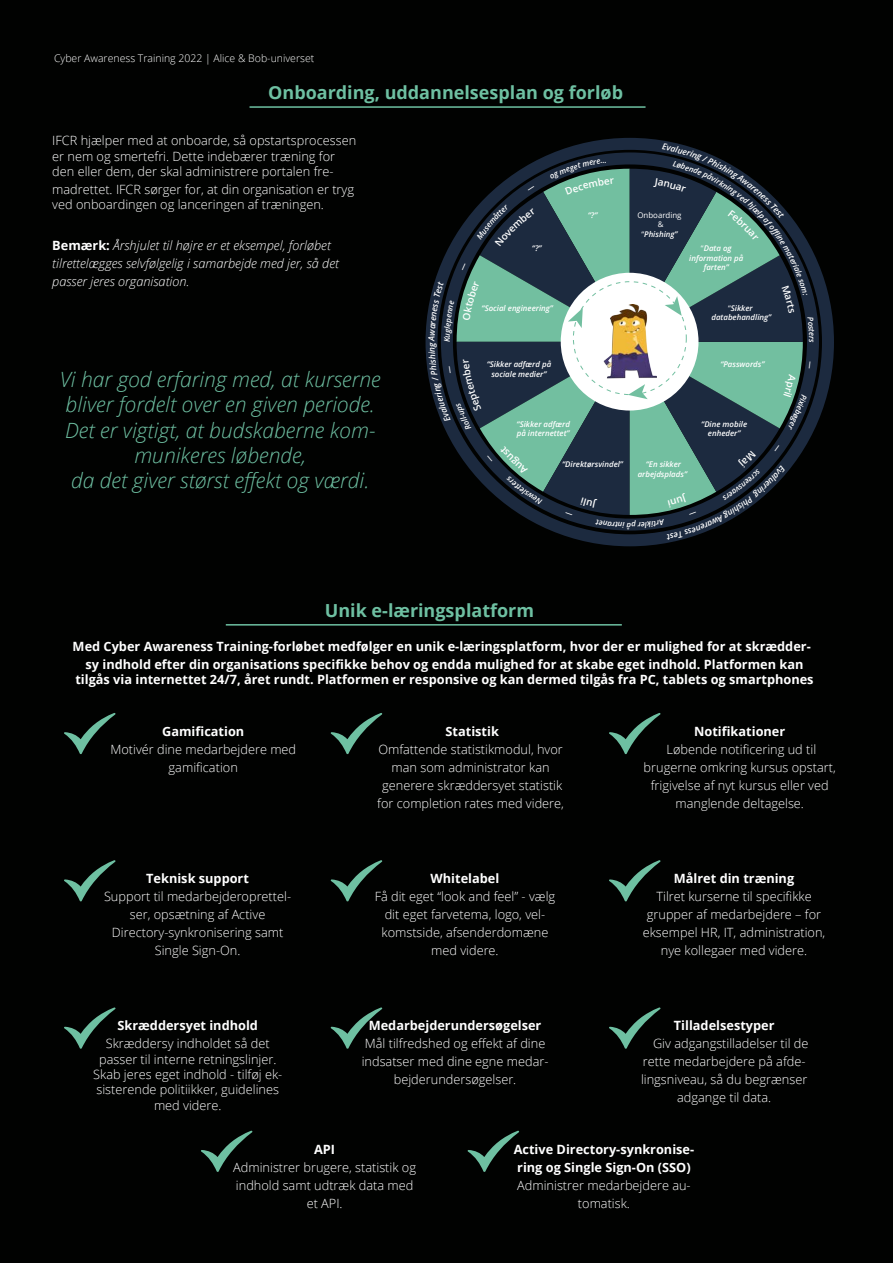
<style>
.page{position:relative;width:893px;height:1263px;background:#010201}
.page>*{position:absolute;margin:0;border:0;box-sizing:border-box;transform-origin:0 0}
.t1{font:italic 300 21px/25.2px "Open Sans";color:#6ec0a2;text-align:center}
.t2{font:700 18px "Open Sans";color:#6ec0a2}
.t3{font:300 12.75px/18px "Open Sans";color:#fff;text-align:center}
.t4{font:700 12.75px/18px "Open Sans";color:#fff;text-align:center}
.t5{font:italic 300 12.75px/18px "Open Sans";color:#fff}
.t6{font:300 10.5px "Open Sans";color:#fff}
.t7{font:italic 600 7.95px/9.4px "Open Sans";color:#fff;text-align:center}
.t8{font:7.95px/9.4px "Open Sans";color:#fff;text-align:center}
.s1{font-weight:700;font-style:normal}
.s2{font-weight:600;font-style:italic}
.s3{font-weight:400;font-style:normal}
.s4{font-weight:700}
</style>
<div class="page">
<hr style="left:249px;top:106px;width:396px;height:2px;background:#6ec0a2">
<hr style="left:226px;top:624px;width:396px;height:2px;background:#6ec0a2">
<svg style="left:64px;top:712px;width:52px;height:42px;background:#162720"></svg>
<svg style="left:330px;top:712px;width:53px;height:42px;background:#15261f"></svg>
<svg style="left:609px;top:712px;width:52px;height:42px;background:#162720"></svg>
<svg style="left:64px;top:860px;width:52px;height:42px;background:#162720"></svg>
<svg style="left:330px;top:860px;width:53px;height:42px;background:#15261f"></svg>
<svg style="left:609px;top:860px;width:52px;height:42px;background:#162720"></svg>
<svg style="left:64px;top:1007px;width:52px;height:42px;background:#162720"></svg>
<svg style="left:330px;top:1007px;width:53px;height:42px;background:#15261f"></svg>
<svg style="left:609px;top:1007px;width:52px;height:42px;background:#162720"></svg>
<svg style="left:200px;top:1130px;width:53px;height:42px;background:#15261f"></svg>
<svg style="left:467px;top:1130px;width:53px;height:42px;background:#15261f"></svg>
<svg style="left:429px;top:143px;width:385px;height:397px;background:#405a5a"></svg>
<p class="t6" style="left:54px;top:51px;width:262px">Cyber Awareness Training 2022 | Alice &amp; Bob-universet</p>
<p class="t2" style="left:268px;top:79px;width:356px">Onboarding, uddannelsesplan og forløb</p>
<p class="t3" style="left:52px;top:133px;width:305px;line-height:15.3px;text-align:left">IFCR hjælper med at onboarde, så opstartsprocessen er nem og smertefri. Dette indebærer træning for den eller dem, der skal administrere portalen fre-</p>
<p class="t3" style="left:52px;top:181px;width:303px;line-height:15.3px;text-align:left">madrettet. IFCR sørger for, at din organisation er tryg ved onboardingen og lanceringen af træningen.</p>
<p class="t5" style="left:52px;top:236px;width:288px"><span class="s1">Bemærk:</span> Årshjulet til højre er et eksempel, forløbet tilrettelægges selvfølgelig i samarbejde med jer, så det passer jeres organisation.</p>
<p class="t1" style="left:60px;top:366px;width:322px">Vi har god erfaring med, at kurserne bliver fordelt over en given periode.<br>Det er vigtigt, at budskaberne kom&shy;munikeres løbende,<br>da det giver størst effekt og værdi.</p>
<p class="t7" style="left:532px;top:243px;width:11px">“?”</p>
<p class="t7" style="left:588px;top:210px;width:11px">“?”</p>
<p class="t7" style="left:482px;top:303px;width:73px">“Social engineering”</p>
<p class="t7" style="left:487px;top:359px;width:66px">“Sikker adfærd på sociale medier”</p>
<p class="t7" style="left:517px;top:419px;width:55px;text-align:left">“Sikker adfærd på internettet”</p>
<p class="t7" style="left:562px;top:459px;width:62px">“Direktørsvindel”</p>
<p class="t8" style="left:637px;top:210px;width:46px">Onboarding &amp;<br>“<span class="s2">Phishing”</span></p>
<p class="t7" style="left:689px;top:243px;width:56px"><span class="s3">“</span>Data og information på farten”</p>
<p class="t7" style="left:711px;top:303px;width:61px"><span class="s3">“</span>Sikker databehandling”</p>
<p class="t7" style="left:720px;top:359px;width:46px">“Passwords”</p>
<p class="t7" style="left:701px;top:419px;width:47px">“Dine mobile enheder”</p>
<p class="t7" style="left:638px;top:459px;width:51px">“En sikker arbejdsplads”</p>
<p class="t2" style="left:325px;top:597px;width:211px">Unik e-læringsplatform</p>
<p class="t4" style="left:73px;top:637px;width:740px">Med Cyber Awareness Training-forløbet medfølger en unik e-læringsplatform, hvor der er mulighed for at skrædder&shy;sy indhold efter din organisations specifikke behov og endda mulighed for at skabe eget indhold. Platformen kan</p>
<p class="t4" style="left:75px;top:670px;width:740px">tilgås via internettet 24/7, året rundt. Platformen er responsive og kan dermed tilgås fra PC, tablets og smartphones</p>
<p class="t3" style="left:110px;top:722px;width:187px"><span class="s4">Gamification<br></span>Motivér dine medarbejdere med gamification</p>
<p class="t4" style="left:446px;top:722px;width:55px">Statistik</p>
<p class="t3" style="left:644px;top:722px;width:194px"><span class="s4">Notifikationer<br></span>Løbende notificering ud til brugerne omkring kursus opstart, frigivelse af nyt kursus eller ved manglende deltagelse.</p>
<p class="t3" style="left:377px;top:740px;width:188px">Omfattende statistikmodul, hvor man som administrator kan generere skræddersyet statistik for completion rates med videre,</p>
<p class="t3" style="left:104px;top:869px;width:189px"><span class="s4">Teknisk support<br></span>Support til medarbejderoprettel&shy;ser, opsætning af Active<br>Directory-synkronisering samt<br>Single Sign-On.</p>
<p class="t4" style="left:431px;top:869px;width:70px">Whitelabel</p>
<p class="t3" style="left:375px;top:887px;width:182px">Få dit eget “look and feel” - vælg dit eget farvetema, logo, vel&shy;komstside, afsenderdomæne med videre.</p>
<p class="t4" style="left:118px;top:1016px;width:142px">Skræddersyet indhold</p>
<p class="t3" style="left:93px;top:1036px;width:191px;line-height:15.3px">Skræddersy indholdet så det passer til interne retningslinjer.<br>Skab jeres eget indhold - tilføj ek&shy;sisterende politiikker, guidelines med videre.</p>
<p class="t4" style="left:369px;top:1016px;width:174px">Medarbejderundersøgelser</p>
<p class="t3" style="left:362px;top:1034px;width:188px">Mål tilfredshed og effekt af dine indsatser med dine egne medar&shy;bejderundersøgelser.</p>
<p class="t3" style="left:643px;top:869px;width:184px"><span class="s4">Målret din træning<br></span>Tilret kurserne til specifikke grupper af medarbejdere – for eksempel HR, IT, administration, nye kollegaer med videre.</p>
<p class="t4" style="left:674px;top:1016px;width:102px">Tilladelsestyper</p>
<p class="t3" style="left:643px;top:1034px;width:167px;text-align:right">Giv adgangstilladelser til de rette medarbejdere på afde-</p>
<p class="t3" style="left:641px;top:1070px;width:168px">lingsniveau, så du begrænser adgange til data.</p>
<p class="t4" style="left:314px;top:1140px;width:23px">API</p>
<p class="t3" style="left:233px;top:1158px;width:184px">Administrer brugere, statistik og indhold samt udtræk data med et API.</p>
<p class="t4" style="left:514px;top:1140px;width:182px">Active Directory-synkronise-</p>
<p class="t4" style="left:517px;top:1158px;width:175px">ring og Single Sign-On (SSO)</p>
<p class="t3" style="left:517px;top:1176px;width:175px">Administrer medarbejdere au&shy;tomatisk.</p>
</div>
